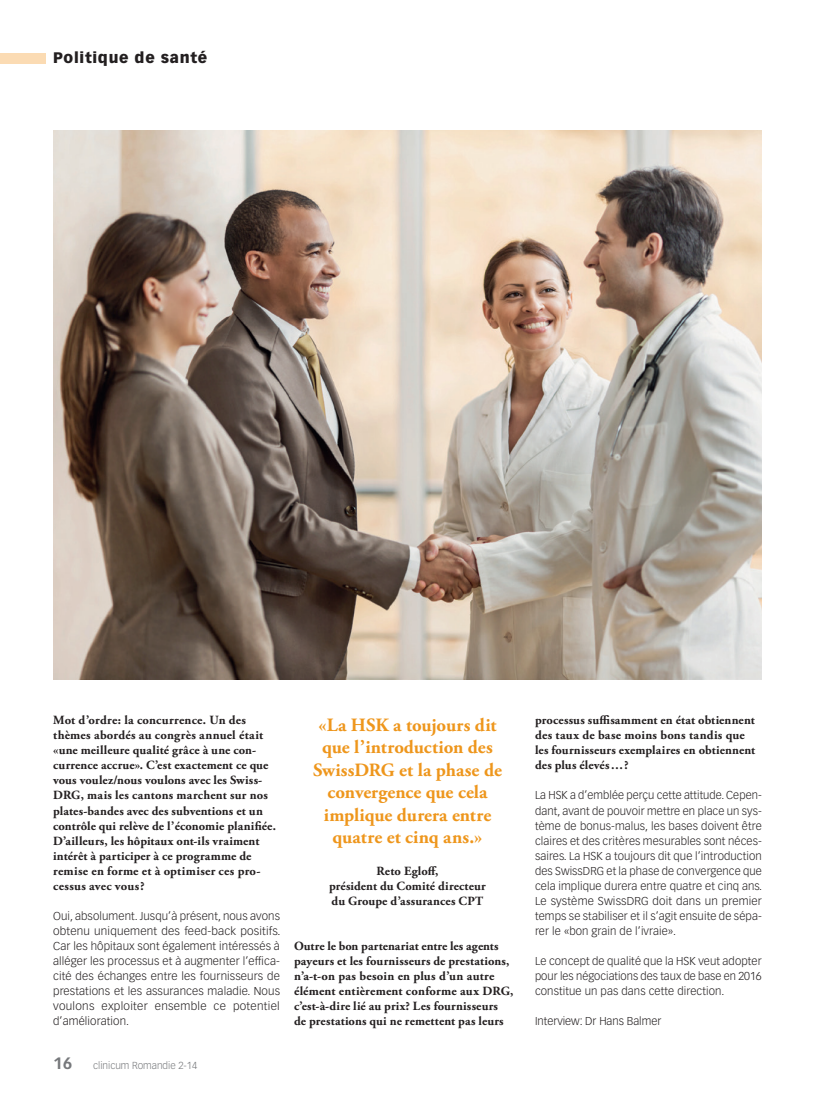
<style>
.page{position:relative;width:815px;height:1099px;background:#fff}
.page>*{position:absolute;margin:0;border:0;box-sizing:border-box;transform-origin:0 0}
.t1{font:700 18.75px/22.5px "Adobe Garamond Pro";color:#ee961c;text-align:center}
.t2{font:900 15px "Vectora LT Std";letter-spacing:.05em;color:#231f20}
.t3{font:700 12.5px/15px "Adobe Garamond Pro";letter-spacing:.015em;color:#231f20}
.t4{font:300 11.25px/15px "Vectora LT Std";letter-spacing:.01em;color:#231f20;text-align:justify}
.t5{font:300 10px "Vectora LH";color:#76787b}
.s1{font-weight:700;font-size:16.25px}
</style>
<div class="page">
<img style="left:53px;top:130px;width:709px;height:549px">
<div style="left:0;top:53px;width:45px;height:10px;background:#fbdbb3"></div>
<p class="t2" style="left:53px;top:49px;width:156px">Politique de santé</p>
<p class="t3" style="left:53px;top:713px;width:224px">Mot d’ordre: la concurrence. Un des thèmes abordés au congrès annuel était «une meilleure qualité grâce à une con&shy;currence accrue». C’est exactement ce que vous voulez/nous voulons avec les Swiss-DRG, mais les cantons marchent sur nos plates-bandes avec des subventions et un contrôle qui relève de l’économie planifiée.<br>D’ailleurs, les hôpitaux ont-ils vraiment intérêt à participer à ce programme de remise en forme et à optimiser ces pro&shy;cessus avec vous?</p>
<p class="t4" style="left:53px;top:908px;width:229px">Oui, absolument. Jusqu’à présent, nous avons obtenu uniquement des feed-back positifs.<br>Car les hôpitaux sont également intéressés à alléger les processus et à augmenter l’effica&shy;cité des échanges entre les fournisseurs de prestations et les assurances maladie. Nous voulons exploiter ensemble ce potentiel d’amélioration.</p>
<p class="t5" style="left:53px;top:1059px;width:146px"><span class="s1">16</span> clinicum Romandie 2-14</p>
<h1 class="t1" style="left:313px;top:714px;width:190px">«La HSK a toujours dit que l’introduction des<br>SwissDRG et la phase de convergence que cela implique durera entre quatre et cinq ans.»</h1>
<p class="t3" style="left:329px;top:863px;width:158px;text-align:center">Reto Egloff,<br>président du Comité directeur du Groupe d’assurances CPT</p>
<p class="t3" style="left:294px;top:938px;width:221px">Outre le bon partenariat entre les agents payeurs et les fournisseurs de prestations, n’a-t-on pas besoin en plus d’un autre élément entièrement conforme aux DRG, c’est-à-dire lié au prix? Les fournisseurs<br>de prestations qui ne remettent pas leurs</p>
<p class="t3" style="left:535px;top:713px;width:222px">processus suffisamment en état obtiennent des taux de base moins bons tandis que les fournisseurs exemplaires en obtiennent des plus élevés…?</p>
<p class="t4" style="left:535px;top:788px;width:229px">La HSK a d’emblée perçu cette attitude. Cepen&shy;dant, avant de pouvoir mettre en place un sys&shy;tème de bonus-malus, les bases doivent être claires et des critères mesurables sont néces&shy;saires. La HSK a toujours dit que l’introduction des SwissDRG et la phase de convergence que cela implique durera entre quatre et cinq ans.<br>Le système SwissDRG doit dans un premier temps se stabiliser et il s’agit ensuite de sépa&shy;rer le «bon grain de l’ivraie».</p>
<p class="t4" style="left:535px;top:953px;width:228px">Le concept de qualité que la HSK veut adopter pour les négociations des taux de base en 2016 constitue un pas dans cette direction.</p>
<p class="t4" style="left:535px;top:1013px;width:128px">Interview: Dr Hans Balmer</p>
</div>
